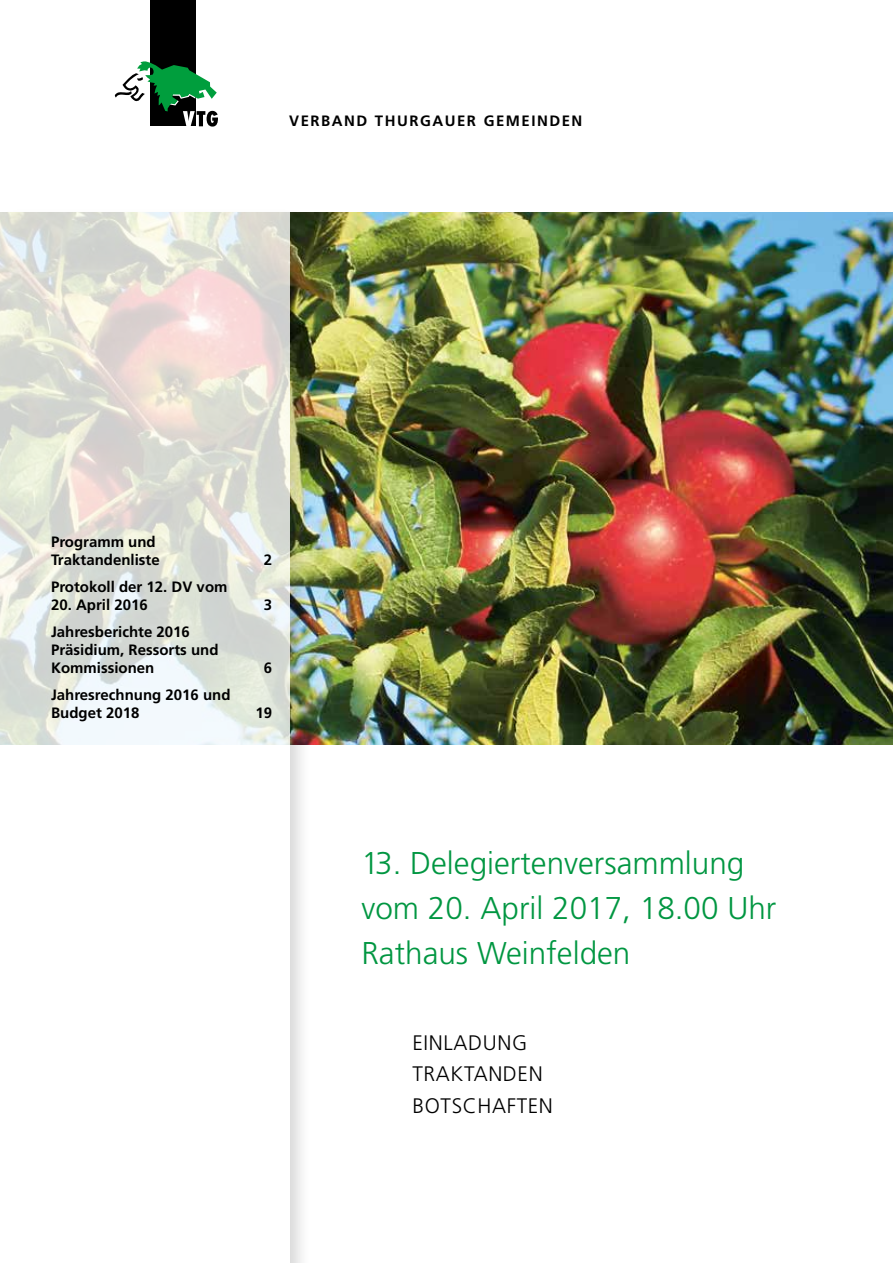
<style>
.page{position:relative;width:893px;height:1263px;background:#fff}
.page>*{position:absolute;margin:0;border:0;box-sizing:border-box;transform-origin:0 0}
.t1{font:300 31.5px/45px "Frutiger LT Std";color:#009641}
.t2{font:300 21px/31.5px "Frutiger LT Std";letter-spacing:.03em;color:#000}
.t3{font:700 15px/18px "Frutiger LT Std";color:#000}
.t4{font:700 15px "Frutiger";letter-spacing:.1em;color:#000}
</style>
<div class="page">
<img style="left:312px;top:213px;width:581px;height:531px">
<div style="left:150px;top:0;width:45px;height:30px;background:#000"></div>
<div style="left:150px;top:28px;width:45px;height:98px;background:#000"></div>
<svg style="left:115px;top:61px;width:103px;height:66px"></svg>
<div style="left:0;top:207px;width:312px;height:1056px;background:#000;opacity:.2"></div>
<svg style="left:0;top:213px;width:289px;height:1050px"></svg>
<p class="t4" style="left:289px;top:112px;width:295px">VERBAND THURGAUER GEMEINDEN</p>
<p class="t3" style="left:51px;top:533px;width:110px">Programm und<br>Traktandenliste</p>
<p class="t3" style="left:264px;top:551px;width:10px">2</p>
<p class="t3" style="left:51px;top:578px;width:178px">Protokoll der 12. DV vom</p>
<p class="t3" style="left:51px;top:596px;width:98px">20. April 2016</p>
<p class="t3" style="left:264px;top:596px;width:10px">3</p>
<p class="t3" style="left:51px;top:623px;width:169px">Jahresberichte 2016<br>Präsidium, Ressorts und<br>Kommissionen</p>
<p class="t3" style="left:264px;top:659px;width:10px">6</p>
<p class="t3" style="left:51px;top:686px;width:181px">Jahresrechnung 2016 und<br>Budget 2018</p>
<p class="t3" style="left:255px;top:704px;width:18px">19</p>
<h1 class="t1" style="left:361px;top:841px;width:416px">13. Delegiertenversammlung vom 20. April 2017, 18.00 Uhr<br>Rathaus Weinfelden</h1>
<h2 class="t2" style="left:412px;top:1027px;width:142px">EINLADUNG<br>TRAKTANDEN<br>BOTSCHAFTEN</h2>
</div>
